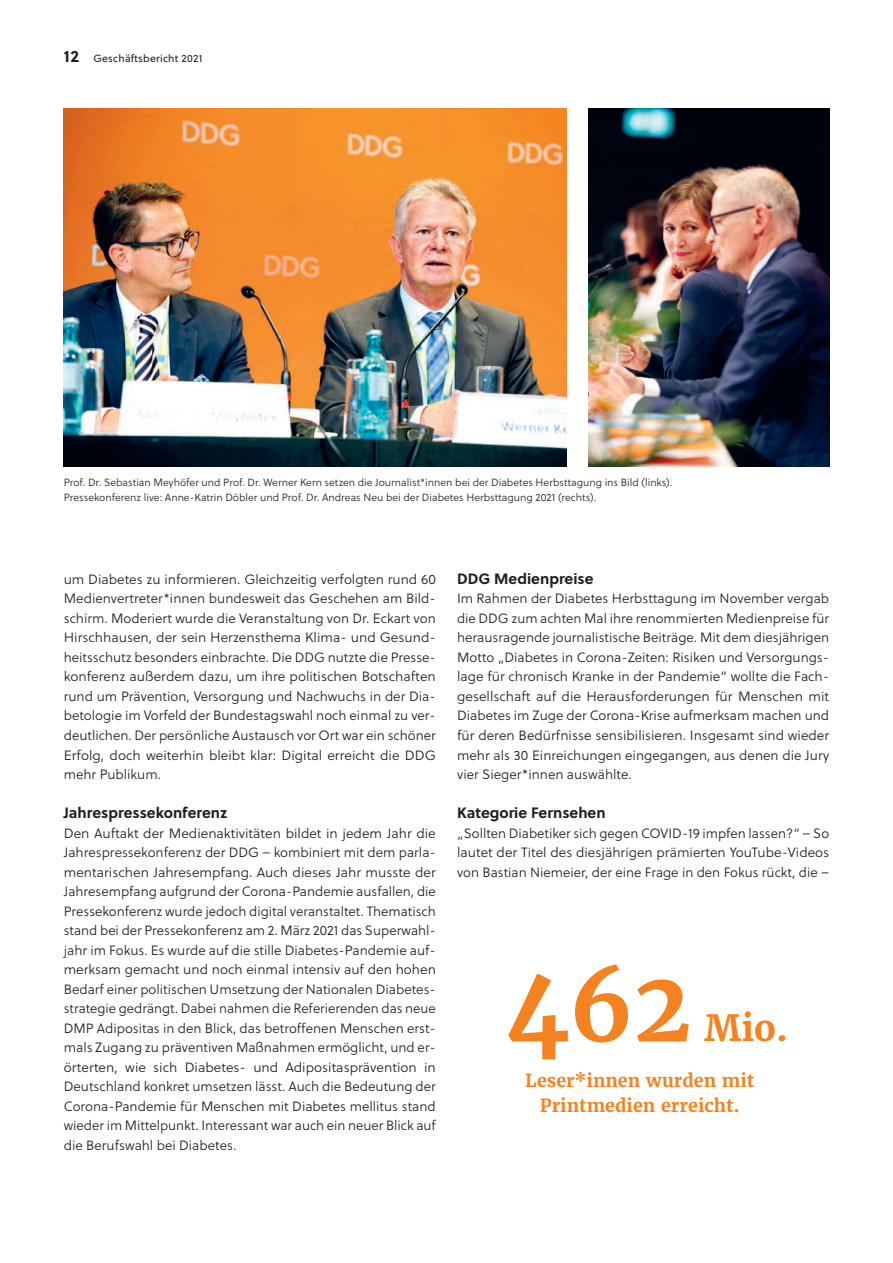
<style>
.page{position:relative;width:893px;height:1263px;background:#fff}
.page>*{position:absolute;margin:0;border:0;box-sizing:border-box;transform-origin:0 0}
.t1{font:700 97.5px "Merriweather";color:#f58220}
.t2{font:700 36px "Merriweather";color:#f58220}
.t3{font:700 18px/25.5px "Merriweather";color:#f58220;text-align:center}
.t4{font:700 15px "Soleil";color:#231f20}
.t5{font:13.5px/19.5px "Soleil Lt";color:#231f20;text-align:justify}
.t6{font:10.5px/14.2px "Soleil Lt";color:#231f20}
.t7{font:10.5px "Soleil";letter-spacing:.02em;color:#231f20}
.s1{font-weight:700;font-size:16.5px}
</style>
<div class="page">
<img style="left:588px;top:108px;width:241px;height:359px">
<img style="left:64px;top:108px;width:503px;height:359px">
<p class="t7" style="left:64px;top:51px;width:140px"><span class="s1">12</span> Geschäftsbericht 2021</p>
<p class="t6" style="left:64px;top:476px;width:610px">Prof. Dr. Sebastian Meyhöfer und Prof. Dr. Werner Kern setzen die Journalist*innen bei der Diabetes Herbsttagung ins Bild (links).<br>Pressekonferenz live: Anne-Katrin Döbler und Prof. Dr. Andreas Neu bei der Diabetes Herbsttagung 2021 (rechts).</p>
<p class="t5" style="left:64px;top:569px;width:374px">um Diabetes zu informieren. Gleichzeitig verfolgten rund 60<br>Medienvertreter*innen bundesweit das Geschehen am Bild&shy;schirm. Moderiert wurde die Veranstaltung von Dr. Eckart von Hirschhausen, der sein Herzensthema Klima- und Gesund&shy;heitsschutz besonders einbrachte. Die DDG nutzte die Presse&shy;konferenz außerdem dazu, um ihre politischen Botschaften rund um Prävention, Versorgung und Nachwuchs in der Dia&shy;betologie im Vorfeld der Bundestagswahl noch einmal zu ver&shy;deutlichen. Der persönliche Austausch vor Ort war ein schöner Erfolg, doch weiterhin bleibt klar: Digital erreicht die DDG mehr Publikum.</p>
<p class="t4" style="left:64px;top:801px;width:165px">Jahrespressekonferenz</p>
<p class="t5" style="left:64px;top:823px;width:374px">Den Auftakt der Medienaktivitäten bildet in jedem Jahr die Jahrespressekonferenz der DDG – kombiniert mit dem parla&shy;mentarischen Jahresempfang. Auch dieses Jahr musste der Jahresempfang aufgrund der Corona-Pandemie ausfallen, die Pressekonferenz wurde jedoch digital veranstaltet. Thematisch stand bei der Pressekonferenz am 2. März 2021 das Superwahl&shy;jahr im Fokus. Es wurde auf die stille Diabetes-Pandemie auf&shy;merksam gemacht und noch einmal intensiv auf den hohen Bedarf einer politischen Umsetzung der Nationalen Diabetes&shy;strategie gedrängt. Dabei nahmen die Referierenden das neue DMP Adipositas in den Blick, das betroffenen Menschen erst&shy;mals Zugang zu präventiven Maßnahmen ermöglicht, und er&shy;örterten, wie sich Diabetes- und Adipositasprävention in Deutschland konkret umsetzen lässt. Auch die Bedeutung der Corona-Pandemie für Menschen mit Diabetes mellitus stand wieder im Mittelpunkt. Interessant war auch ein neuer Blick auf die Berufswahl bei Diabetes.</p>
<p class="t4" style="left:457px;top:567px;width:138px">DDG Medienpreise</p>
<p class="t5" style="left:457px;top:589px;width:374px">Im Rahmen der Diabetes Herbsttagung im November vergab die DDG zum achten Mal ihre renommierten Medienpreise für herausragende journalistische Beiträge. Mit dem diesjährigen Motto „Diabetes in Corona-Zeiten: Risiken und Versorgungs&shy;lage für chronisch Kranke in der Pandemie“ wollte die Fach&shy;gesellschaft auf die Herausforderungen für Menschen mit Diabetes im Zuge der Corona-Krise aufmerksam machen und für deren Bedürfnisse sensibilisieren. Insgesamt sind wieder mehr als 30 Einreichungen eingegangen, aus denen die Jury vier Sieger*innen auswählte.</p>
<p class="t4" style="left:457px;top:801px;width:150px">Kategorie Fernsehen</p>
<p class="t5" style="left:457px;top:823px;width:374px">„Sollten Diabetiker sich gegen COVID-19 impfen lassen?“ – So lautet der Titel des diesjährigen prämierten YouTube-Videos von Bastian Niemeier, der eine Frage in den Fokus rückt, die –</p>
<h1 class="t1" style="left:506px;top:944px;width:187px">462</h1>
<h2 class="t2" style="left:704px;top:1005px;width:86px">Mio.</h2>
<h3 class="t3" style="left:525px;top:1067px;width:231px">Leser*innen wurden mit<br>Printmedien erreicht.</h3>
</div>
